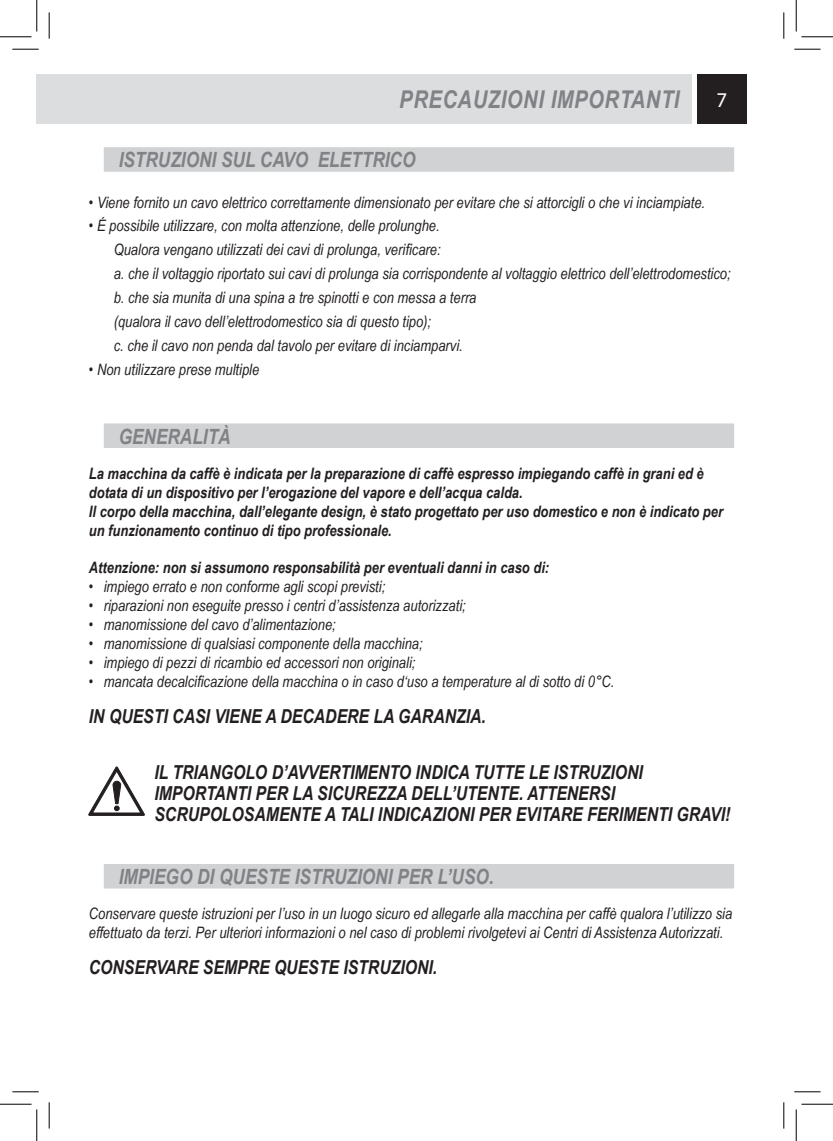
<style>
.page{position:relative;width:833px;height:1141px;background:#fff}
.page>*{position:absolute;margin:0;border:0;box-sizing:border-box;transform-origin:0 0}
.t1{font:italic 700 24.5px "Arial Narrow";letter-spacing:.025em;color:#808285}
.t2{font:italic 700 21px "Arial Narrow";color:#808285}
.t3{font:21px "Myriad Pro";color:#fff}
.t4{font:italic 700 19.25px/21px "Arial Narrow";color:#231f20}
.t5{font:italic 15.75px/23.8px "Arial Narrow";color:#231f20}
.t6{font:italic 700 15.75px/18.9px "Arial Narrow";color:#231f20}
</style>
<div class="page">
<div style="left:697px;top:74px;width:49px;height:50px;background:#231f20"></div>
<div style="left:37px;top:74px;width:655px;height:50px;background:#dcdddf"></div>
<div style="left:104px;top:147px;width:630px;height:25px;background:#d1d2d4"></div>
<div style="left:104px;top:423px;width:630px;height:25px;background:#d1d2d4"></div>
<div style="left:104px;top:863px;width:630px;height:25px;background:#d1d2d4"></div>
<svg style="left:89px;top:766px;width:55px;height:49px"></svg>
<svg style="left:12px;top:49px;width:27px;height:1px"></svg>
<svg style="left:794px;top:49px;width:26px;height:1px"></svg>
<svg style="left:12px;top:1091px;width:27px;height:1px"></svg>
<svg style="left:794px;top:1091px;width:26px;height:1px"></svg>
<svg style="left:49px;top:12px;width:1px;height:27px"></svg>
<svg style="left:49px;top:1102px;width:1px;height:26px"></svg>
<svg style="left:783px;top:12px;width:1px;height:27px"></svg>
<svg style="left:783px;top:1102px;width:1px;height:26px"></svg>
<hr style="left:0;top:36px;width:32px;height:1px;background:#000">
<hr style="left:801px;top:36px;width:31px;height:1px;background:#000">
<hr style="left:0;top:1103px;width:32px;height:1px;background:#000">
<hr style="left:801px;top:1103px;width:31px;height:1px;background:#000">
<hr style="left:36px;top:0;width:1px;height:32px;background:#000">
<hr style="left:36px;top:1109px;width:1px;height:31px;background:#000">
<hr style="left:795px;top:0;width:1px;height:32px;background:#000">
<hr style="left:795px;top:1109px;width:1px;height:31px;background:#000">
<h1 class="t1" style="left:399px;top:81px;width:282px">PRECAUZIONI IMPORTANTI</h1>
<h2 class="t3" style="left:716px;top:87px;width:12px">7</h2>
<h2 class="t2" style="left:119px;top:144px;width:298px">ISTRUZIONI SUL CAVO ELETTRICO</h2>
<p class="t5" style="left:89px;top:190px;width:617px">• Viene fornito un cavo elettrico correttamente dimensionato per evitare che si attorcigli o che vi inciampiate.</p>
<p class="t5" style="left:114px;top:213px;width:618px;text-indent:-25px">• É possibile utilizzare, con molta attenzione, delle prolunghe.<br>Qualora vengano utilizzati dei cavi di prolunga, verificare:<br>a. che il voltaggio riportato sui cavi di prolunga sia corrispondente al voltaggio elettrico dell’elettrodomestico; b. che sia munita di una spina a tre spinotti e con messa a terra<br>(qualora il cavo dell’elettrodomestico sia di questo tipo);<br>c. che il cavo non penda dal tavolo per evitare di inciamparvi.</p>
<p class="t5" style="left:89px;top:357px;width:172px">• Non utilizzare prese multiple</p>
<h2 class="t2" style="left:119px;top:420px;width:113px">GENERALITÀ</h2>
<p class="t6" style="left:89px;top:463px;width:635px">La macchina da caffè è indicata per la preparazione di caffè espresso impiegando caffè in grani ed è dotata di un dispositivo per l’erogazione del vapore e dell’acqua calda.<br>Il corpo della macchina, dall’elegante design, è stato progettato per uso domestico e non è indicato per un funzionamento continuo di tipo professionale.</p>
<p class="t6" style="left:89px;top:557px;width:462px">Attenzione: non si assumono responsabilità per eventuali danni in caso di:</p>
<p class="t5" style="left:89px;top:574px;width:298px">• impiego errato e non conforme agli scopi previsti;</p>
<p class="t5" style="left:89px;top:593px;width:378px">• riparazioni non eseguite presso i centri d’assistenza autorizzati;</p>
<p class="t5" style="left:89px;top:612px;width:248px">• manomissione del cavo d’alimentazione;</p>
<p class="t5" style="left:89px;top:631px;width:335px">• manomissione di qualsiasi componente della macchina;</p>
<p class="t5" style="left:89px;top:650px;width:328px">• impiego di pezzi di ricambio ed accessori non originali;</p>
<p class="t5" style="left:89px;top:669px;width:527px">• mancata decalcificazione della macchina o in caso d‘uso a temperature al di sotto di 0°C.</p>
<p class="t4" style="left:89px;top:704px;width:398px">IN QUESTI CASI VIENE A DECADERE LA GARANZIA.</p>
<p class="t4" style="left:154px;top:760px;width:577px">IL TRIANGOLO D’AVVERTIMENTO INDICA TUTTE LE ISTRUZIONI<br>IMPORTANTI PER LA SICUREZZA DELL’UTENTE. ATTENERSI<br>SCRUPOLOSAMENTE A TALI INDICAZIONI PER EVITARE FERIMENTI GRAVI!</p>
<h2 class="t2" style="left:119px;top:860px;width:376px">IMPIEGO DI QUESTE ISTRUZIONI PER L’USO.</h2>
<p class="t5" style="left:89px;top:903px;width:644px;line-height:18.9px">Conservare queste istruzioni per l’uso in un luogo sicuro ed allegarle alla macchina per caffè qualora l’utilizzo sia effettuato da terzi. Per ulteriori informazioni o nel caso di problemi rivolgetevi ai Centri di Assistenza Autorizzati.</p>
<p class="t4" style="left:89px;top:955px;width:350px">CONSERVARE SEMPRE QUESTE ISTRUZIONI.</p>
</div>
